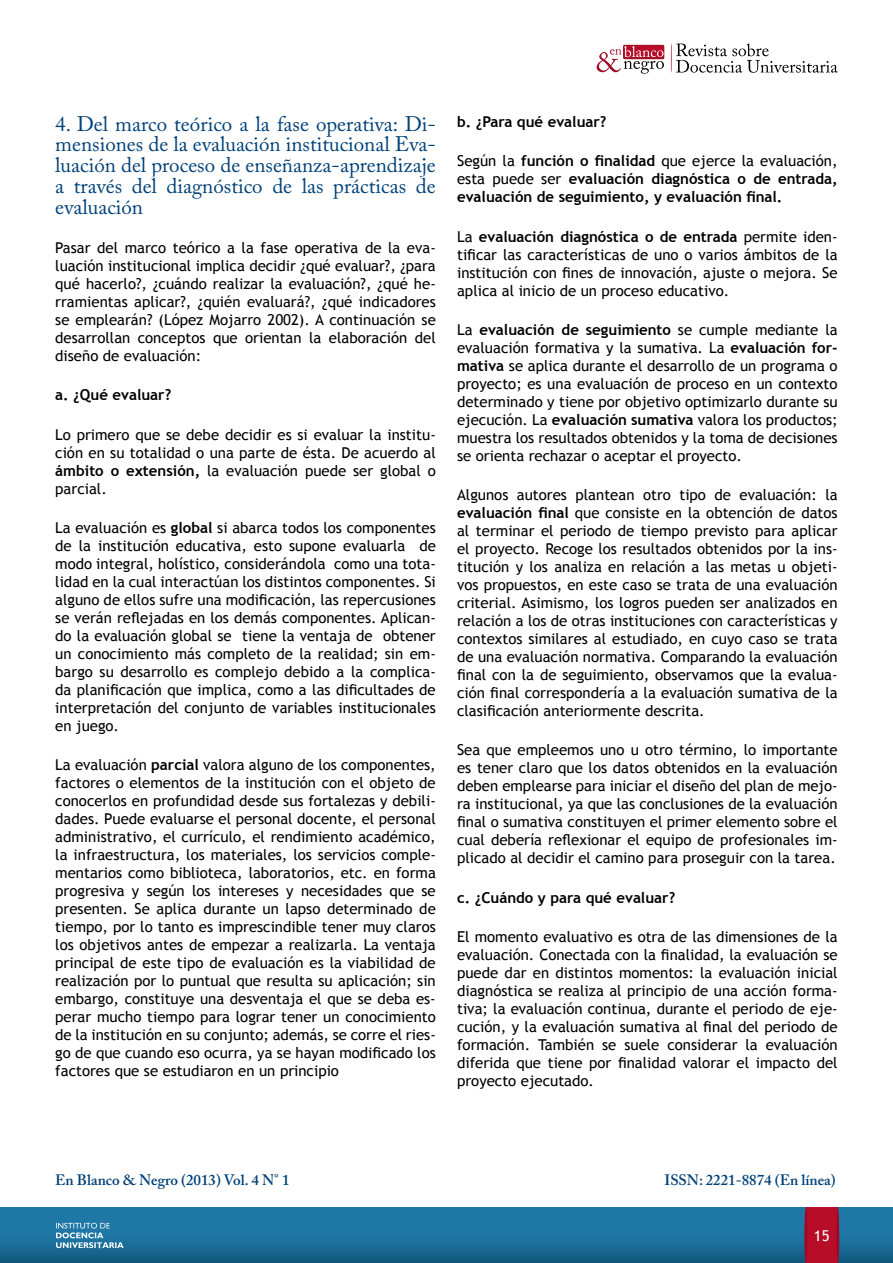
<style>
.page{position:relative;width:893px;height:1263px;background:#fff}
.page>*{position:absolute;margin:0;border:0;box-sizing:border-box;transform-origin:0 0}
.t1{font:21px/20.7px "Adobe Caslon Pro";color:#004178;text-align:justify}
.t2{font:15px/18px "Trebuchet MS";color:#000;text-align:justify}
.t3{font:700 15px/18px "Trebuchet MS";color:#000;text-align:justify}
.t4{font:600 15px "Adobe Caslon Pro";color:#004178}
.t5{font:15px "Trebuchet MS";color:#fff}
.s1{font-weight:700}
.s2{font-weight:400}
</style>
<div class="page">
<div style="left:623px;top:45px;width:41px;height:14px;background:#a71025;border-radius:2px"></div>
<svg style="left:671px;top:43px;width:167px;height:30px"></svg>
<svg style="left:597px;top:46px;width:67px;height:28px"></svg>
<div style="left:0;top:1208px;width:893px;height:55px;background:linear-gradient(to bottom,#237fb1,#156088)"></div>
<div style="left:806px;top:1208px;width:32px;height:55px;background:#b80d29"></div>
<svg style="left:804px;top:1208px;width:3px;height:55px"></svg>
<svg style="left:836px;top:1208px;width:3px;height:55px"></svg>
<svg style="left:54px;top:1208px;width:70px;height:55px"></svg>
<h1 class="t1" style="left:55px;top:114px;width:382px">4. Del marco teórico a la fase operativa: Di&shy;mensiones de la evaluación institucional Eva&shy;luación del proceso de enseñanza-aprendizaje a través del diagnóstico de las prácticas de evaluación</h1>
<p class="t2" style="left:55px;top:239px;width:382px">Pasar del marco teórico a la fase operativa de la eva&shy;luación institucional implica decidir ¿qué evaluar?, ¿para qué hacerlo?, ¿cuándo realizar la evaluación?, ¿qué he&shy;rramientas aplicar?, ¿quién evaluará?, ¿qué indicadores se emplearán? (López Mojarro 2002). A continuación se desarrollan conceptos que orientan la elaboración del diseño de evaluación:</p>
<p class="t3" style="left:55px;top:386px;width:118px">a. ¿Qué evaluar?</p>
<p class="t2" style="left:55px;top:426px;width:382px">Lo primero que se debe decidir es si evaluar la institu&shy;ción en su totalidad o una parte de ésta. De acuerdo al <span class="s1">ámbito o extensión,</span> la evaluación puede ser global o parcial.</p>
<p class="t2" style="left:55px;top:519px;width:382px">La evaluación es <span class="s1">global</span> si abarca todos los componentes de la institución educativa, esto supone evaluarla de modo integral, holístico, considerándola como una tota&shy;lidad en la cual interactúan los distintos componentes. Si alguno de ellos sufre una modificación, las repercusiones se verán reflejadas en los demás componentes. Aplican&shy;do la evaluación global se tiene la ventaja de obtener un conocimiento más completo de la realidad; sin em&shy;bargo su desarrollo es complejo debido a la complica&shy;da planificación que implica, como a las dificultades de interpretación del conjunto de variables institucionales en juego.</p>
<p class="t2" style="left:55px;top:756px;width:382px">La evaluación <span class="s1">parcial</span> valora alguno de los componentes, factores o elementos de la institución con el objeto de conocerlos en profundidad desde sus fortalezas y debili&shy;dades. Puede evaluarse el personal docente, el personal administrativo, el currículo, el rendimiento académico, la infraestructura, los materiales, los servicios comple&shy;mentarios como biblioteca, laboratorios, etc. en forma progresiva y según los intereses y necesidades que se presenten. Se aplica durante un lapso determinado de tiempo, por lo tanto es imprescindible tener muy claros los objetivos antes de empezar a realizarla. La ventaja principal de este tipo de evaluación es la viabilidad de realización por lo puntual que resulta su aplicación; sin embargo, constituye una desventaja el que se deba es&shy;perar mucho tiempo para lograr tener un conocimiento de la institución en su conjunto; además, se corre el ries&shy;go de que cuando eso ocurra, ya se hayan modificado los factores que se estudiaron en un principio</p>
<p class="t3" style="left:457px;top:113px;width:151px">b. ¿Para qué evaluar?</p>
<p class="t3" style="left:457px;top:152px;width:382px"><span class="s2">Según la</span> función o finalidad <span class="s2">que ejerce la evaluación, esta puede ser</span> evaluación diagnóstica o de entrada, evaluación de seguimiento, y evaluación final.</p>
<p class="t2" style="left:457px;top:227px;width:382px">La <span class="s1">evaluación diagnóstica o de entrada</span> permite iden&shy;tificar las características de uno o varios ámbitos de la institución con fines de innovación, ajuste o mejora. Se aplica al inicio de un proceso educativo.</p>
<p class="t2" style="left:457px;top:321px;width:382px">La <span class="s1">evaluación de seguimiento</span> se cumple mediante la evaluación formativa y la sumativa. La <span class="s1">evaluación for&shy;mativa</span> se aplica durante el desarrollo de un programa o proyecto; es una evaluación de proceso en un contexto determinado y tiene por objetivo optimizarlo durante su ejecución. La <span class="s1">evaluación sumativa</span> valora los productos; muestra los resultados obtenidos y la toma de decisiones se orienta rechazar o aceptar el proyecto.</p>
<p class="t2" style="left:457px;top:486px;width:382px">Algunos autores plantean otro tipo de evaluación: la <span class="s1">evaluación final</span> que consiste en la obtención de datos al terminar el periodo de tiempo previsto para aplicar el proyecto. Recoge los resultados obtenidos por la ins&shy;titución y los analiza en relación a las metas u objeti&shy;vos propuestos, en este caso se trata de una evaluación criterial. Asimismo, los logros pueden ser analizados en relación a los de otras instituciones con características y contextos similares al estudiado, en cuyo caso se trata de una evaluación normativa. Comparando la evaluación final con la de seguimiento, observamos que la evalua&shy;ción final correspondería a la evaluación sumativa de la clasificación anteriormente descrita.</p>
<p class="t2" style="left:457px;top:741px;width:382px">Sea que empleemos uno u otro término, lo importante es tener claro que los datos obtenidos en la evaluación deben emplearse para iniciar el diseño del plan de mejo&shy;ra institucional, ya que las conclusiones de la evaluación final o sumativa constituyen el primer elemento sobre el cual debería reflexionar el equipo de profesionales im&shy;plicado al decidir el camino para proseguir con la tarea.</p>
<p class="t3" style="left:457px;top:888px;width:220px">c. ¿Cuándo y para qué evaluar?</p>
<p class="t2" style="left:457px;top:928px;width:382px">El momento evaluativo es otra de las dimensiones de la evaluación. Conectada con la finalidad, la evaluación se puede dar en distintos momentos: la evaluación inicial diagnóstica se realiza al principio de una acción forma&shy;tiva; la evaluación continua, durante el periodo de eje&shy;cución, y la evaluación sumativa al final del periodo de formación. También se suele considerar la evaluación diferida que tiene por finalidad valorar el impacto del proyecto ejecutado.</p>
<p class="t4" style="left:55px;top:1171px;width:236px">En Blanco &amp; Negro (2013) Vol. 4 N° 1</p>
<p class="t4" style="left:664px;top:1171px;width:173px">ISSN: 2221-8874 (En línea)</p>
<p class="t5" style="left:814px;top:1227px;width:17px">15</p>
</div>
